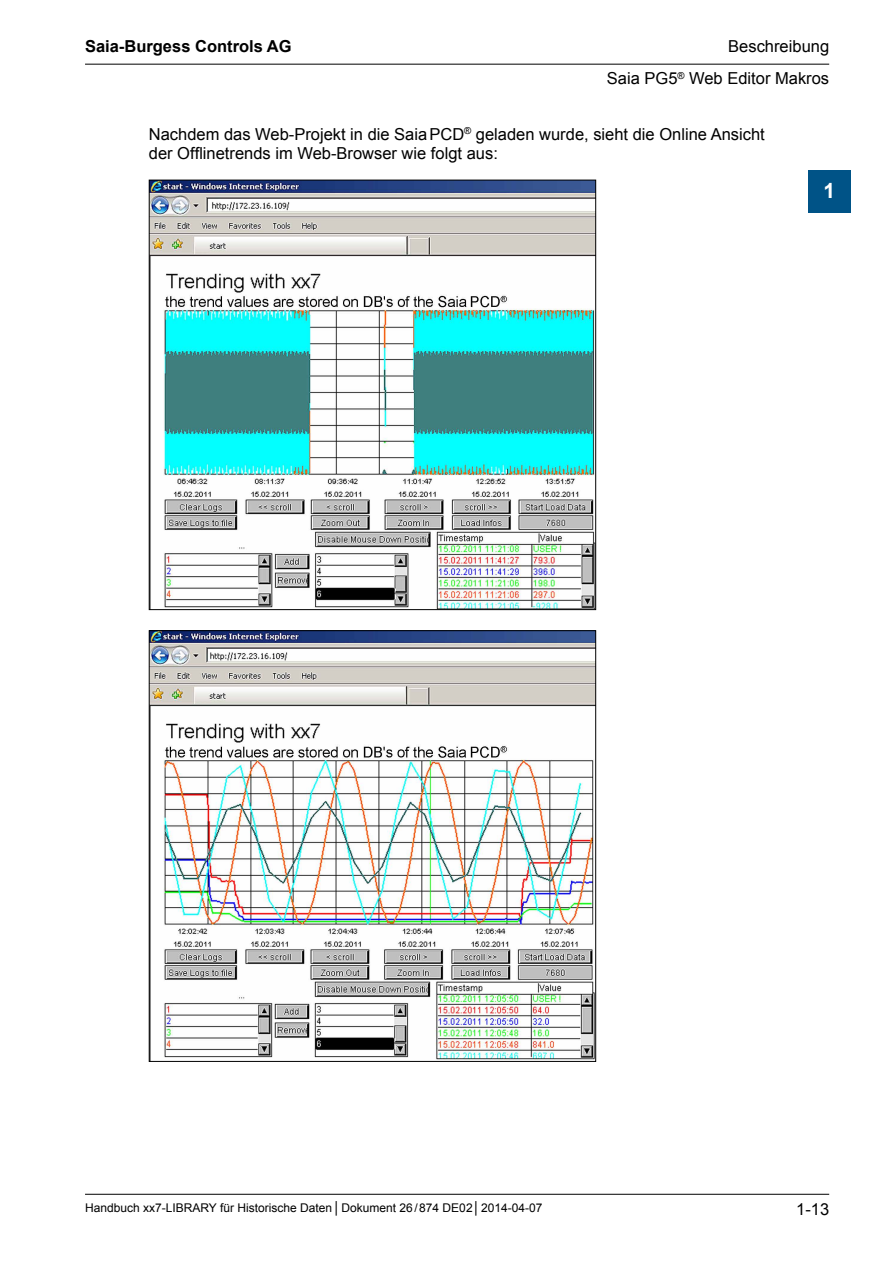
<style>
.page{position:relative;width:893px;height:1263px;background:#fff}
.page>*{position:absolute;margin:0;border:0;box-sizing:border-box;transform-origin:0 0}
.t1{font:700 21px "Arial";color:#fff}
.DE_Fliesstext{font:16.5px/19.8px "Arial";color:#000}
.t2{font:700 16.5px "Arial";color:#000}
.t3{font:12px "Arial";color:#000}
</style>
<div class="page">
<hr style="left:85px;top:64px;width:744px;height:1px;background:#000">
<hr style="left:85px;top:1194px;width:744px;height:1px;background:#000">
<div style="left:808px;top:170px;width:42px;height:43px;background:#005387"></div>
<img style="left:151px;top:182px;width:443px;height:426px">
<img style="left:151px;top:632px;width:443px;height:428px">
<p class="t2" style="left:85px;top:36px;width:208px">Saia-Burgess Controls AG</p>
<p class="DE_Fliesstext" style="left:728px;top:37px;width:102px">Beschreibung</p>
<p class="DE_Fliesstext" style="left:607px;top:69px;width:224px">Saia PG5<sup>®</sup> Web Editor Makros</p>
<p class="DE_Fliesstext" style="left:149px;top:124px;width:618px">Nachdem das Web-Projekt in die SaiaPCD<sup>®</sup> geladen wurde, sieht die Online Ansicht der Offlinetrends im Web-Browser wie folgt aus:</p>
<p class="t1" style="left:823px;top:177px;width:13px">1</p>
<p class="t3" style="left:85px;top:1200px;width:459px">Handbuch xx7-LIBRARY für Historische Daten │Dokument 26/874 DE02│2014-04-07</p>
<p class="DE_Fliesstext" style="left:796px;top:1200px;width:35px">1-13</p>
</div>
